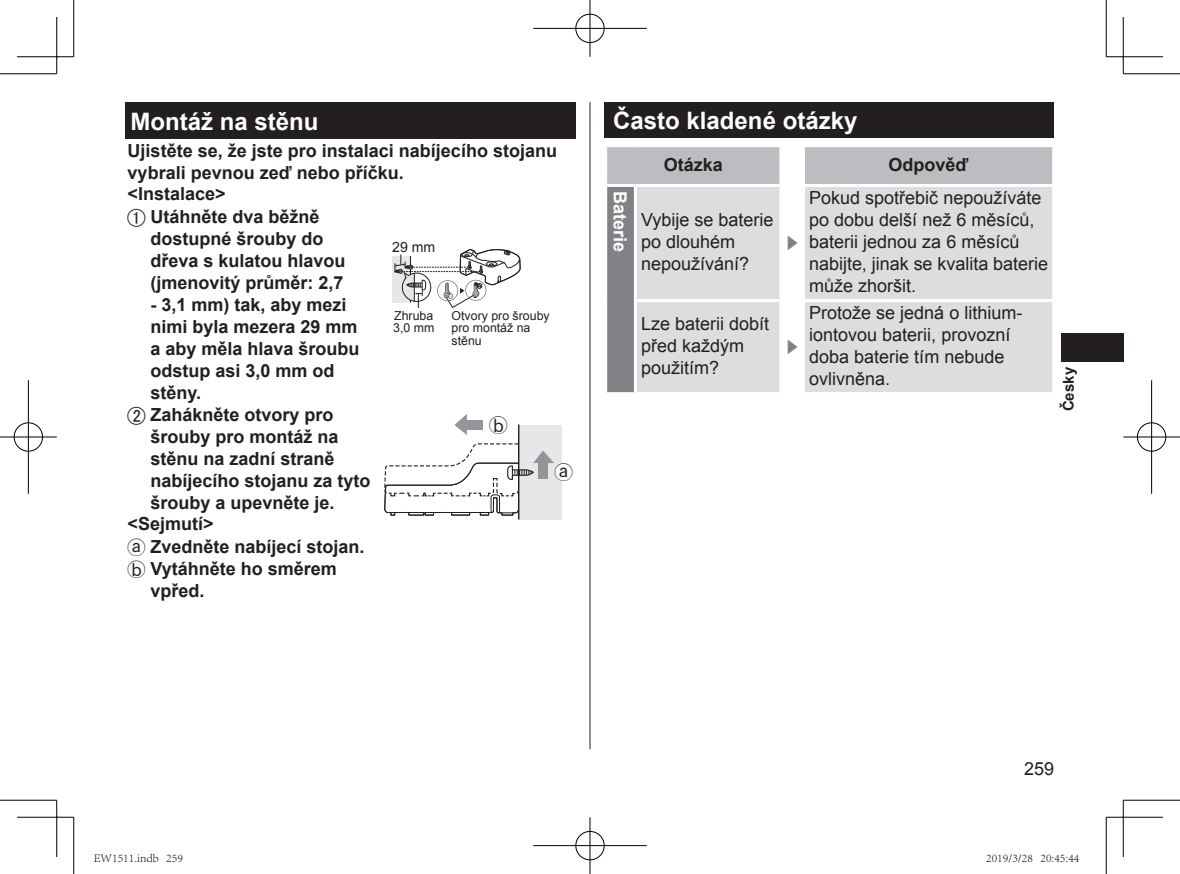
<style>
.page{position:relative;width:1180px;height:874px;background:#fff}
.page>*{position:absolute;margin:0;border:0;box-sizing:border-box;transform-origin:0 0}
.t1{font:700 24px "Arial";color:#fff}
.t2{font:18.4px "Gthfr Alpha";color:#231f20}
.t3{font:700 18px/22px "Arial";color:#231f20}
.t4{font:18px/22px "Arial";color:#231f20}
.t5{font:700 18px "Arial";color:#fff}
.t6{font:300 16px "Shin Go Pro";color:#808285}
.t7{font:700 15px "Arial";color:#231f20}
.t8{font:14.2px "Arial";color:#231f20}
.t9{font:12.4px/12.4px "Arial";color:#231f20}
.t10{font:300 12px "Adobe Song Std";color:#000}
.s1{font-family:"Circle Number G";font-weight:400}
.s2{font-family:"Gthfr Alpha";font-weight:400}
</style>
<div class="page">
<div style="left:1060px;top:333px;width:63px;height:29px;background:#231f20"></div>
<div style="left:125px;top:102px;width:450px;height:36px;background:#231f20"></div>
<div style="left:392px;top:256px;width:18px;height:46px;background:#e6e7e9"></div>
<svg style="left:394px;top:249px;width:126px;height:59px"></svg>
<div style="left:518px;top:424px;width:43px;height:95px;background:#e6e7e9"></div>
<div style="left:554px;top:462px;width:19px;height:19px;background:#fff;border-radius:50%"></div>
<div style="left:466px;top:420px;width:17px;height:9px;background:#939598"></div>
<svg style="left:454px;top:414px;width:13px;height:21px"></svg>
<hr style="left:518px;top:424px;width:1px;height:95px;background:#231f20">
<svg style="left:384px;top:442px;width:170px;height:74px"></svg>
<div style="left:604px;top:103px;width:449px;height:35px;background:#231f20"></div>
<hr style="left:604px;top:102px;width:449px;height:1px;background:#231f20">
<svg style="left:607px;top:147px;width:444px;height:37px;background:#bfc0c3"></svg>
<div style="left:605px;top:185px;width:30px;height:208px;background:#808285"></div>
<div style="left:637px;top:187px;width:414px;height:205px;background:#dcdddf"></div>
<hr style="left:604px;top:392px;width:31px;height:3px;background:#fff">
<hr style="left:779px;top:147px;width:3px;height:37px;background:#fff">
<hr style="left:801px;top:147px;width:3px;height:37px;background:#fff">
<hr style="left:604px;top:187px;width:3px;height:113px;background:#fff">
<hr style="left:604px;top:300px;width:3px;height:92px;background:#fff">
<hr style="left:604px;top:184px;width:31px;height:3px;background:#fff">
<hr style="left:633px;top:187px;width:3px;height:112px;background:#fff">
<hr style="left:779px;top:187px;width:3px;height:112px;background:#fff">
<hr style="left:801px;top:187px;width:3px;height:112px;background:#fff">
<hr style="left:633px;top:302px;width:3px;height:90px;background:#fff">
<hr style="left:633px;top:299px;width:147px;height:3px;background:#fff">
<hr style="left:779px;top:302px;width:3px;height:90px;background:#fff">
<hr style="left:780px;top:299px;width:23px;height:3px;background:#fff">
<hr style="left:801px;top:302px;width:3px;height:90px;background:#fff">
<hr style="left:803px;top:299px;width:251px;height:3px;background:#fff">
<hr style="left:589px;top:102px;width:1px;height:646px;background:#231f20">
<hr style="left:0;top:73px;width:57px;height:1px;background:#000">
<hr style="left:1123px;top:73px;width:56px;height:1px;background:#000">
<hr style="left:0;top:799px;width:57px;height:1px;background:#000">
<hr style="left:1123px;top:799px;width:56px;height:1px;background:#000">
<hr style="left:73px;top:0;width:1px;height:57px;background:#000">
<hr style="left:73px;top:816px;width:1px;height:57px;background:#000">
<hr style="left:1105px;top:0;width:1px;height:57px;background:#000">
<hr style="left:1105px;top:816px;width:1px;height:57px;background:#000">
<hr style="left:17px;top:56px;width:57px;height:1px;background:#000">
<hr style="left:1106px;top:56px;width:56px;height:1px;background:#000">
<hr style="left:17px;top:816px;width:57px;height:1px;background:#000">
<hr style="left:1106px;top:816px;width:56px;height:1px;background:#000">
<hr style="left:56px;top:17px;width:1px;height:57px;background:#000">
<hr style="left:56px;top:799px;width:1px;height:57px;background:#000">
<hr style="left:1122px;top:17px;width:1px;height:57px;background:#000">
<hr style="left:1122px;top:799px;width:1px;height:57px;background:#000">
<div style="left:574px;top:13px;width:31px;height:31px;border:3px solid #fff;border-radius:50%"></div>
<hr style="left:533px;top:27px;width:113px;height:3px;background:#fff">
<hr style="left:588px;top:0;width:3px;height:57px;background:#fff">
<div style="left:575px;top:14px;width:29px;height:29px;border:1px solid #000;border-radius:50%"></div>
<hr style="left:533px;top:28px;width:113px;height:1px;background:#000">
<hr style="left:589px;top:0;width:1px;height:57px;background:#000">
<div style="left:574px;top:829px;width:31px;height:31px;border:3px solid #fff;border-radius:50%"></div>
<hr style="left:533px;top:843px;width:113px;height:3px;background:#fff">
<hr style="left:588px;top:816px;width:3px;height:57px;background:#fff">
<div style="left:575px;top:830px;width:29px;height:29px;border:1px solid #000;border-radius:50%"></div>
<hr style="left:533px;top:844px;width:113px;height:1px;background:#000">
<hr style="left:589px;top:816px;width:1px;height:57px;background:#000">
<div style="left:13px;top:421px;width:31px;height:31px;border:3px solid #fff;border-radius:50%"></div>
<hr style="left:0;top:435px;width:57px;height:3px;background:#fff">
<hr style="left:27px;top:380px;width:3px;height:113px;background:#fff">
<div style="left:14px;top:422px;width:29px;height:29px;border:1px solid #000;border-radius:50%"></div>
<hr style="left:0;top:436px;width:57px;height:1px;background:#000">
<hr style="left:28px;top:380px;width:1px;height:113px;background:#000">
<div style="left:1135px;top:421px;width:31px;height:31px;border:3px solid #fff;border-radius:50%"></div>
<hr style="left:1123px;top:435px;width:56px;height:3px;background:#fff">
<hr style="left:1149px;top:380px;width:3px;height:113px;background:#fff">
<div style="left:1136px;top:422px;width:29px;height:29px;border:1px solid #000;border-radius:50%"></div>
<hr style="left:1123px;top:436px;width:56px;height:1px;background:#000">
<hr style="left:1151px;top:380px;width:1px;height:113px;background:#000">
<h1 class="t1" style="left:130px;top:106px;width:190px">Montáž na stěnu</h1>
<p class="t3" style="left:128px;top:140px;width:431px;line-height:21.4px">Ujistěte se, že jste pro instalaci nabíjecího stojanu vybrali pevnou zeď nebo příčku.<br>&lt;Instalace&gt;</p>
<p class="t3" style="left:150px;top:206px;width:197px;text-indent:-23px"><span class="s1">1</span> Utáhněte dva běžně dostupné šrouby do dřeva s kulatou hlavou (jmenovitý průměr: 2,7</p>
<p class="t3" style="left:150px;top:294px;width:222px">- 3,1 mm) tak, aby mezi nimi byla mezera 29 mm a aby měla hlava šroubu odstup asi 3,0 mm od stěny.<br>Zahákněte otvory pro šrouby pro montáž na stěnu na zadní straně nabíjecího stojanu za tyto šrouby a upevněte je.</p>
<p class="t8" style="left:392px;top:237px;width:45px">29 mm</p>
<p class="t9" style="left:393px;top:309px;width:43px">Zhruba<br>3,0 mm</p>
<p class="t9" style="left:451px;top:309px;width:100px">Otvory pro šrouby pro montáž na stěnu</p>
<p class="t2" style="left:489px;top:415px;width:20px">b</p>
<p class="t2" style="left:554px;top:463px;width:20px">a</p>
<p class="t3" style="left:128px;top:513px;width:88px">&lt;Sejmutí&gt;</p>
<p class="t3" style="left:128px;top:536px;width:238px"><span class="s2">a</span> Zvedněte nabíjecí stojan.</p>
<p class="t3" style="left:128px;top:558px;width:211px"><span class="s2">b</span> Vytáhněte ho směrem</p>
<p class="t3" style="left:150px;top:580px;width:56px">vpřed.</p>
<h1 class="t1" style="left:613px;top:105px;width:246px">Často kladené otázky</h1>
<p class="t3" style="left:663px;top:154px;width:61px">Otázka</p>
<p class="t3" style="left:888px;top:154px;width:81px">Odpověď</p>
<p class="t5" style="left:632px;top:191px;width:63px;rotate:90deg">Baterie</p>
<p class="t4" style="left:809px;top:187px;width:240px">Pokud spotřebič nepoužíváte po dobu delší než 6 měsíců, baterii jednou za 6 měsíců nabijte, jinak se kvalita baterie může zhoršit.</p>
<p class="t4" style="left:641px;top:209px;width:134px">Vybije se baterie po dlouhém nepoužívání?</p>
<p class="t6" style="left:784px;top:230px;width:17px">▶</p>
<p class="t4" style="left:641px;top:313px;width:130px">Lze baterii dobít před každým použitím?</p>
<p class="t6" style="left:784px;top:334px;width:17px">▶</p>
<p class="t4" style="left:809px;top:302px;width:215px">Protože se jedná o lithium&shy;iontovou baterii, provozní doba baterie tím nebude ovlivněna.</p>
<p class="t7" style="left:1058px;top:411px;width:46px;rotate:-90deg">Česky</p>
<p class="t4" style="left:1023px;top:757px;width:32px">259</p>
<p class="t10" style="left:94px;top:850px;width:91px">EW1511.indb 259</p>
<p class="t10" style="left:986px;top:850px;width:95px">2019/3/28 20:45:44</p>
</div>
